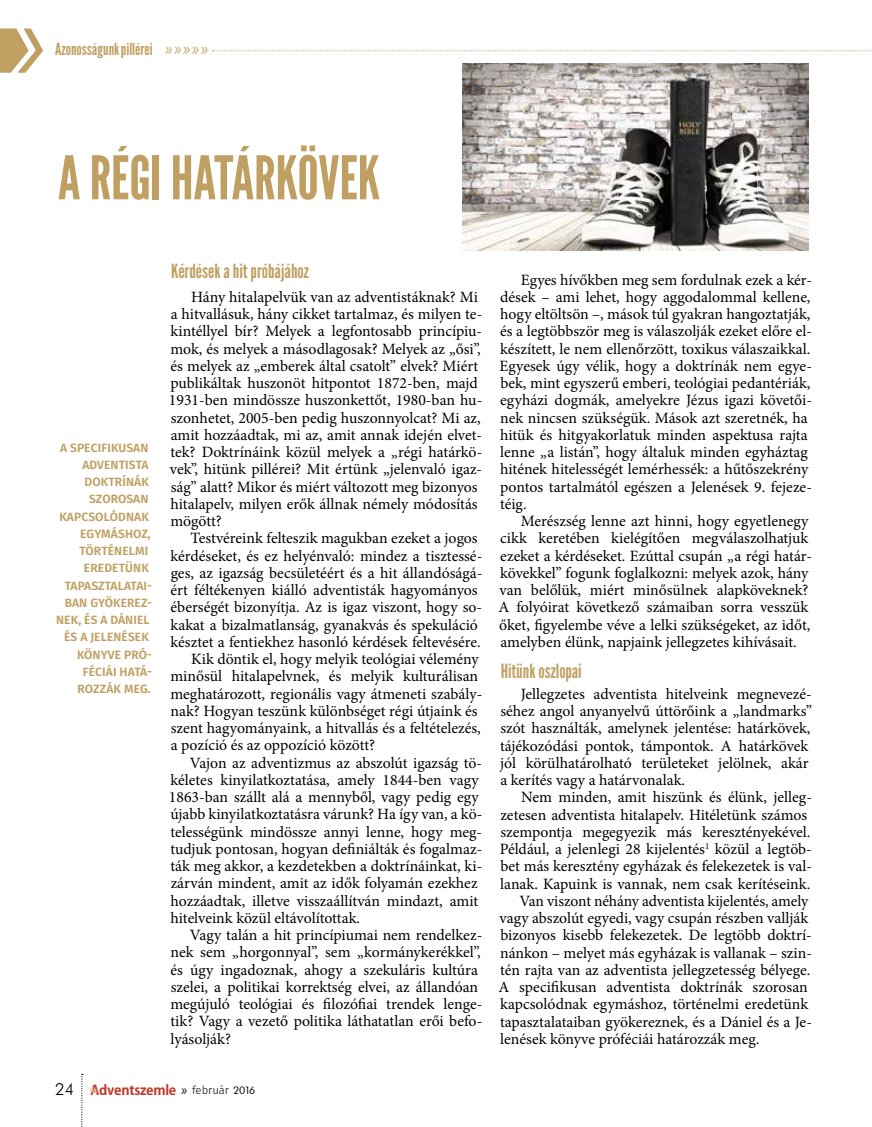
<style>
.page{position:relative;width:872px;height:1127px;background:#fff}
.page>*{position:absolute;margin:0;border:0;box-sizing:border-box;transform-origin:0 0}
.t1{font:60px "League Gothic";letter-spacing:-.005em;color:#c0a062}
.t2{font:19.5px "League Gothic";color:#c0a062}
.t3{font:16.5px "League Gothic";color:#c0a062}
.t4{font:15.75px/17.2px "Minion Pro";color:#000}
.t5{font:700 13.5px "Koz Go Pr 6 N";letter-spacing:-.02em;color:#be3a2e}
.t6{font:600 12px "Fira Sans";letter-spacing:.01em;color:#c0a062}
.s1{font-family:"Koz Go Pr 6 N"}
.s2{font-family:"Futura BT";font-weight:300;font-size:16.5px;color:#000}
.s3{font-weight:400;color:#000}
.s4{font-family:"Fira Sans";font-weight:300;font-size:11.25px;color:#000}
.s5{font-family:"Futura BT";font-weight:400;font-size:10.5px;color:#000}
</style>
<div class="page">
<svg style="left:212px;top:50px;width:660px;height:1px"></svg>
<svg style="left:0;top:28px;width:43px;height:45px"></svg>
<img style="left:463px;top:64px;width:345px;height:186px">
<svg style="left:81px;top:1074px;width:2px;height:53px"></svg>
<svg style="left:91px;top:1088px;width:6px;height:4px"></svg>
<p class="t3" style="left:55px;top:40px;width:154px">Azonosságunk pillérei <span class="s1">» » » » »</span></p>
<h1 class="t1" style="left:58px;top:142px;width:324px">A régi határkövek</h1>
<p class="t6" style="left:60px;top:439px;width:90px">A SPECIFIKUSAN</p>
<p class="t6" style="left:82px;top:456px;width:68px">ADVENTISTA</p>
<p class="t6" style="left:84px;top:474px;width:66px">DOKTRÍNÁK</p>
<p class="t6" style="left:89px;top:491px;width:61px">SZOROSAN</p>
<p class="t6" style="left:59px;top:508px;width:91px">KAPCSOLÓDNAK</p>
<p class="t6" style="left:80px;top:525px;width:72px">EGYMÁSHOZ,</p>
<p class="t6" style="left:79px;top:542px;width:70px">TÖRTÉNELMI</p>
<p class="t6" style="left:84px;top:560px;width:66px">EREDETÜNK</p>
<p class="t6" style="left:65px;top:577px;width:89px">TAPASZTALATAI-</p>
<p class="t6" style="left:65px;top:594px;width:89px">BAN GYÖKEREZ-</p>
<p class="t6" style="left:56px;top:611px;width:95px">NEK, ÉS A DÁNIEL</p>
<p class="t6" style="left:64px;top:629px;width:86px">ÉS A JELENÉSEK</p>
<p class="t6" style="left:77px;top:646px;width:76px">KÖNYVE PRÓ-</p>
<p class="t6" style="left:83px;top:663px;width:71px">FÉCIÁI HATÁ-</p>
<p class="t6" style="left:78px;top:680px;width:75px">ROZZÁK MEG.</p>
<p class="t2" style="left:171px;top:259px;width:139px">Kérdések a hit próbájához</p>
<p class="t4" style="left:169px;top:288px;width:315px;text-indent:22px">Hány hitalapelvük van az adventistáknak? Mi a hitvallásuk, hány cikket tartalmaz, és milyen te&shy;kintéllyel bír? Melyek a legfontosabb princípiu&shy;mok, és melyek a másodlagosak? Melyek az „ősi”, és melyek az „emberek által csatolt” elvek? Miért publikáltak huszonöt hitpontot 1872-ben, majd 1931-ben mindössze huszonkettőt, 1980-ban hu&shy;szonhetet, 2005-ben pedig huszonnyolcat? Mi az, amit hozzáadtak, mi az, amit annak idején elvet&shy;tek? Doktrínáink közül melyek a „régi határkö&shy;vek”, hitünk pillérei? Mit értünk „jelenvaló igaz&shy;ság” alatt? Mikor és miért változott meg bizonyos hitalapelv, milyen erők állnak némely módosítás mögött?</p>
<p class="t4" style="left:191px;top:530px;width:288px">Testvéreink felteszik magukban ezeket a jogos</p>
<p class="t4" style="left:171px;top:547px;width:313px">kérdéseket, és ez helyénvaló: mindez a tisztessé-</p>
<p class="t4" style="left:171px;top:564px;width:313px">ges, az igazság becsületéért és a hit állandóságá-</p>
<p class="t4" style="left:171px;top:581px;width:308px">ért féltékenyen kiálló adventisták hagyományos</p>
<p class="t4" style="left:171px;top:599px;width:313px">éberségét bizonyítja. Az is igaz viszont, hogy so-</p>
<p class="t4" style="left:171px;top:616px;width:309px">kakat a bizalmatlanság, gyanakvás és spekuláció</p>
<p class="t4" style="left:171px;top:633px;width:312px">késztet a fentiekhez hasonló kérdések feltevésére.</p>
<p class="t4" style="left:191px;top:650px;width:289px">Kik döntik el, hogy melyik teológiai vélemény</p>
<p class="t4" style="left:170px;top:668px;width:309px">minősül hitalapelvnek, és melyik kulturálisan</p>
<p class="t4" style="left:170px;top:685px;width:313px">meghatározott, regionális vagy átmeneti szabály-</p>
<p class="t4" style="left:170px;top:702px;width:309px">nak? Hogyan teszünk különbséget régi útjaink és</p>
<p class="t4" style="left:171px;top:719px;width:312px">szent hagyományaink, a hitvallás és a feltételezés,</p>
<p class="t4" style="left:171px;top:737px;width:206px">a pozíció és az oppozíció között?</p>
<p class="t4" style="left:190px;top:754px;width:294px">Vajon az adventizmus az abszolút igazság tö-</p>
<p class="t4" style="left:171px;top:771px;width:309px">kéletes kinyilatkoztatása, amely 1844-ben vagy</p>
<p class="t4" style="left:169px;top:788px;width:311px">1863-ban szállt alá a mennyből, vagy pedig egy</p>
<p class="t4" style="left:170px;top:806px;width:313px">újabb kinyilatkoztatásra várunk? Ha így van, a kö-</p>
<p class="t4" style="left:170px;top:823px;width:313px">telességünk mindössze annyi lenne, hogy meg-</p>
<p class="t4" style="left:170px;top:840px;width:313px">tudjuk pontosan, hogyan definiálták és fogalmaz-</p>
<p class="t4" style="left:170px;top:857px;width:313px">ták meg akkor, a kezdetekben a doktrínáinkat, ki-</p>
<p class="t4" style="left:171px;top:875px;width:308px">zárván mindent, amit az idők folyamán ezekhez</p>
<p class="t4" style="left:170px;top:892px;width:309px">hozzáadtak, illetve visszaállítván mindazt, amit</p>
<p class="t4" style="left:170px;top:909px;width:191px">hitelveink közül eltávolítottak.</p>
<p class="t4" style="left:190px;top:926px;width:294px">Vagy talán a hit princípiumai nem rendelkez-</p>
<p class="t4" style="left:170px;top:944px;width:312px">nek sem „horgonnyal”, sem „kormánykerékkel”,</p>
<p class="t4" style="left:171px;top:961px;width:309px">és úgy ingadoznak, ahogy a szekuláris kultúra</p>
<p class="t4" style="left:171px;top:978px;width:309px">szelei, a politikai korrektség elvei, az állandóan</p>
<p class="t4" style="left:170px;top:995px;width:313px">megújuló teológiai és filozófiai trendek lenge-</p>
<p class="t4" style="left:170px;top:1013px;width:312px">tik? Vagy a vezető politika láthatatlan erői befo-</p>
<p class="t4" style="left:171px;top:1030px;width:62px">lyásolják?</p>
<p class="t5" style="left:55px;top:1082px;width:202px"><span class="s2">24</span> Adventszemle <span class="s3">»</span> <span class="s4">február</span> <span class="s5">2016</span></p>
<p class="t4" style="left:499px;top:271px;width:314px;text-indent:21px">Egyes hívőkben meg sem fordulnak ezek a kér&shy;dések – ami lehet, hogy aggodalommal kellene, hogy eltöltsön –, mások túl gyakran hangoztatják, és a legtöbbször meg is válaszolják ezeket előre el&shy;készített, le nem ellenőrzött, toxikus válaszaikkal.<br>Egyesek úgy vélik, hogy a doktrínák nem egye&shy;bek, mint egyszerű emberi, teológiai pedantériák, egyházi dogmák, amelyekre Jézus igazi követői&shy;nek nincsen szükségük. Mások azt szeretnék, ha hitük és hitgyakorlatuk minden aspektusa rajta lenne „a listán”, hogy általuk minden egyháztag hitének hitelességét lemérhessék: a hűtőszekrény pontos tartalmától egészen a Jelenések 9. fejeze&shy;téig.</p>
<p class="t4" style="left:498px;top:512px;width:315px;text-indent:23px">Merészség lenne azt hinni, hogy egyetlenegy cikk keretében kielégítően megválaszolhatjuk ezeket a kérdéseket. Ezúttal csupán „a régi határ&shy;kövekkel” fogunk foglalkozni: melyek azok, hány van belőlük, miért minősülnek alapköveknek?<br>A folyóirat következő számaiban sorra vesszük őket, figyelembe véve a lelki szükségeket, az időt, amelyben élünk, napjaink jellegzetes kihívásait.</p>
<p class="t2" style="left:500px;top:659px;width:83px">Hitünk oszlopai</p>
<p class="t4" style="left:500px;top:685px;width:314px;text-indent:21px">Jellegzetes adventista hitelveink megnevezé&shy;séhez angol anyanyelvű úttörőink a „landmarks” szót használták, amelynek jelentése: határkövek, tájékozódási pontok, támpontok. A határkövek jól körülhatárolható területeket jelölnek, akár a kerítés vagy a határvonalak.</p>
<p class="t4" style="left:521px;top:789px;width:292px">Nem minden, amit hiszünk és élünk, jelleg-</p>
<p class="t4" style="left:500px;top:806px;width:308px">zetesen adventista hitalapelv. Hitéletünk számos</p>
<p class="t4" style="left:500px;top:823px;width:311px">szempontja megegyezik más keresztényekével.</p>
<p class="t4" style="left:499px;top:840px;width:314px">Például, a jelenlegi 28 kijelentés<sup>1</sup> közül a legtöb-</p>
<p class="t4" style="left:500px;top:858px;width:313px">bet más keresztény egyházak és felekezetek is val-</p>
<p class="t4" style="left:500px;top:875px;width:312px">lanak. Kapuink is vannak, nem csak kerítéseink.</p>
<p class="t4" style="left:519px;top:892px;width:290px">Van viszont néhány adventista kijelentés, amely</p>
<p class="t4" style="left:499px;top:909px;width:310px">vagy abszolút egyedi, vagy csupán részben vallják</p>
<p class="t4" style="left:500px;top:927px;width:313px">bizonyos kisebb felekezetek. De legtöbb doktrí-</p>
<p class="t4" style="left:500px;top:944px;width:313px">nánkon – melyet más egyházak is vallanak – szin-</p>
<p class="t4" style="left:500px;top:961px;width:312px">tén rajta van az adventista jellegzetesség bélyege.</p>
<p class="t4" style="left:498px;top:978px;width:311px">A specifikusan adventista doktrínák szorosan</p>
<p class="t4" style="left:500px;top:996px;width:310px">kapcsolódnak egymáshoz, történelmi eredetünk</p>
<p class="t4" style="left:500px;top:1013px;width:313px">tapasztalataiban gyökereznek, és a Dániel és a Je-</p>
<p class="t4" style="left:500px;top:1030px;width:261px">lenések könyve próféciái határozzák meg.</p>
</div>
